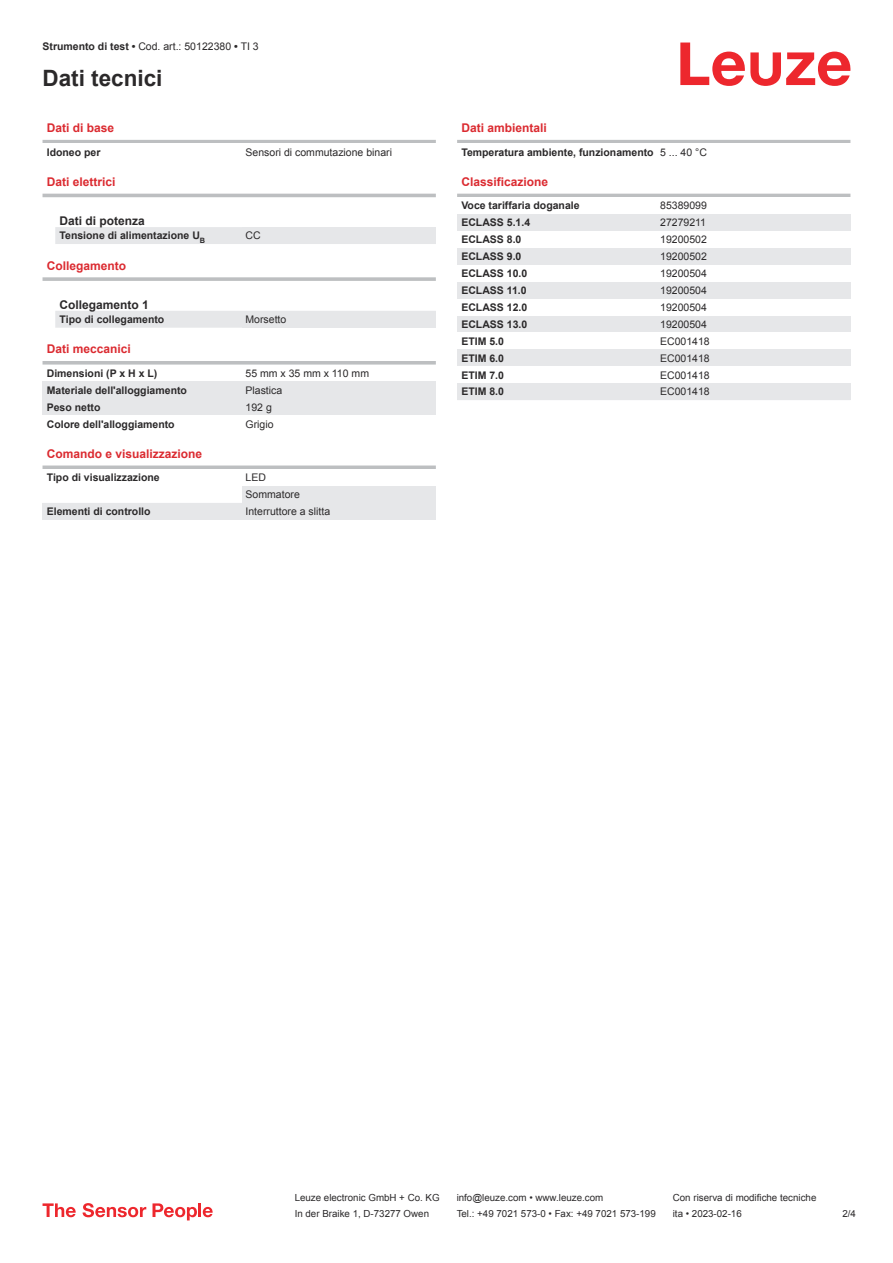
<style>
.page{position:relative;width:893px;height:1263px;background:#fff}
.page>*{position:absolute;margin:0;border:0;box-sizing:border-box;transform-origin:0 0}
.t1{font:700 22.5px "Arial";color:#2b292a}
.t2{font:700 12px "Arial";color:#db2a30}
.t3{font:700 12px "Arial";color:#2b292a}
.t4{font:700 10.5px "Arial";color:#2b292a}
.t5{font:10.5px/17px "Arial";color:#2b292a}
.t6{font:9.75px "Arial";color:#2b292a}
.s1{font-weight:700}
.s2{font-weight:400}
</style>
<div class="page">
<svg style="left:680px;top:43px;width:170px;height:43px"></svg>
<svg style="left:55px;top:227px;width:187px;height:101px"></svg>
<hr style="left:43px;top:140px;width:393px;height:3px;background:#bdbfc1">
<hr style="left:43px;top:194px;width:393px;height:3px;background:#bdbfc1">
<div style="left:242px;top:227px;width:194px;height:17px;background:#e6e7e9"></div>
<div style="left:43px;top:261px;width:393px;height:18px;background:#fff"></div>
<svg style="left:43px;top:277px;width:393px;height:4px;background:#c3c5c7"></svg>
<div style="left:242px;top:311px;width:194px;height:17px;background:#e6e7e9"></div>
<svg style="left:43px;top:361px;width:393px;height:4px;background:#c3c5c7"></svg>
<div style="left:43px;top:381px;width:199px;height:17px;background:#e6e7e9"></div>
<div style="left:242px;top:381px;width:194px;height:17px;background:#e6e7e9"></div>
<div style="left:43px;top:398px;width:199px;height:17px;background:#e6e7e9"></div>
<div style="left:242px;top:398px;width:194px;height:17px;background:#e6e7e9"></div>
<svg style="left:43px;top:465px;width:393px;height:4px;background:#c5c7c9"></svg>
<div style="left:242px;top:486px;width:194px;height:17px;background:#e6e7e9"></div>
<div style="left:43px;top:503px;width:199px;height:17px;background:#e6e7e9"></div>
<div style="left:242px;top:503px;width:194px;height:17px;background:#e6e7e9"></div>
<hr style="left:457px;top:140px;width:393px;height:3px;background:#bdbfc1">
<hr style="left:457px;top:194px;width:393px;height:3px;background:#bdbfc1">
<div style="left:457px;top:214px;width:200px;height:17px;background:#e6e7e9"></div>
<div style="left:657px;top:214px;width:193px;height:17px;background:#e6e7e9"></div>
<div style="left:457px;top:248px;width:200px;height:17px;background:#e6e7e9"></div>
<div style="left:657px;top:248px;width:193px;height:17px;background:#e6e7e9"></div>
<div style="left:457px;top:282px;width:200px;height:17px;background:#e6e7e9"></div>
<div style="left:657px;top:282px;width:193px;height:17px;background:#e6e7e9"></div>
<div style="left:457px;top:316px;width:200px;height:16px;background:#e6e7e9"></div>
<div style="left:657px;top:316px;width:193px;height:16px;background:#e6e7e9"></div>
<div style="left:457px;top:349px;width:200px;height:17px;background:#e6e7e9"></div>
<div style="left:657px;top:349px;width:193px;height:17px;background:#e6e7e9"></div>
<div style="left:457px;top:383px;width:200px;height:17px;background:#e6e7e9"></div>
<div style="left:657px;top:383px;width:193px;height:17px;background:#e6e7e9"></div>
<svg style="left:43px;top:1203px;width:33px;height:14px"></svg>
<svg style="left:83px;top:1203px;width:63px;height:14px"></svg>
<svg style="left:153px;top:1203px;width:44px;height:17px"></svg>
<hr style="left:198px;top:1203px;width:3px;height:14px;background:#ed272d">
<svg style="left:203px;top:1207px;width:10px;height:10px"></svg>
<p class="t5" style="left:43px;top:39px;width:218px"><span class="s1">Strumento di test •</span> Cod. art.: 50122380 <span class="s1">•</span> TI 3</p>
<h1 class="t1" style="left:43px;top:70px;width:122px">Dati tecnici</h1>
<p class="t2" style="left:47px;top:123px;width:69px">Dati di base</p>
<p class="t4" style="left:47px;top:148px;width:55px">Idoneo per</p>
<p class="t5" style="left:246px;top:144px;width:148px">Sensori di commutazione binari</p>
<p class="t2" style="left:47px;top:177px;width:70px">Dati elettrici</p>
<p class="t3" style="left:60px;top:216px;width:87px">Dati di potenza</p>
<p class="t4" style="left:60px;top:232px;width:147px">Tensione di alimentazione U<sub>B</sub></p>
<p class="t5" style="left:246px;top:228px;width:17px">CC</p>
<p class="t2" style="left:47px;top:261px;width:81px">Collegamento</p>
<p class="t3" style="left:60px;top:300px;width:91px">Collegamento 1</p>
<p class="t4" style="left:60px;top:315px;width:106px">Tipo di collegamento</p>
<p class="t5" style="left:246px;top:312px;width:42px">Morsetto</p>
<p class="t2" style="left:47px;top:345px;width:86px">Dati meccanici</p>
<p class="t4" style="left:47px;top:369px;width:112px">Dimensioni (P x H x L)</p>
<p class="t5" style="left:246px;top:366px;width:125px">55 mm x 35 mm x 110 mm</p>
<p class="t4" style="left:47px;top:386px;width:142px">Materiale dell'alloggiamento</p>
<p class="t5" style="left:246px;top:382px;width:38px">Plastica</p>
<p class="t4" style="left:47px;top:403px;width:55px">Peso netto</p>
<p class="t5" style="left:246px;top:399px;width:28px">192 g</p>
<p class="t4" style="left:47px;top:420px;width:129px">Colore dell'alloggiamento</p>
<p class="t5" style="left:246px;top:416px;width:30px">Grigio</p>
<p class="t2" style="left:47px;top:449px;width:157px">Comando e visualizzazione</p>
<p class="t4" style="left:47px;top:474px;width:115px">Tipo di visualizzazione</p>
<p class="t5" style="left:246px;top:470px;width:56px">LED<br>Sommatore</p>
<p class="t4" style="left:47px;top:507px;width:105px">Elementi di controllo</p>
<p class="t5" style="left:246px;top:504px;width:86px">Interruttore a slitta</p>
<p class="t2" style="left:461px;top:123px;width:87px">Dati ambientali</p>
<p class="t4" style="left:461px;top:148px;width:247px">Temperatura ambiente, funzionamento <span class="s2">5 ... 40 °C</span></p>
<p class="t2" style="left:461px;top:177px;width:88px">Classificazione</p>
<p class="t4" style="left:461px;top:202px;width:120px">Voce tariffaria doganale</p>
<p class="t5" style="left:660px;top:198px;width:48px">85389099</p>
<p class="t4" style="left:461px;top:219px;width:70px">ECLASS 5.1.4</p>
<p class="t5" style="left:660px;top:215px;width:47px">27279211</p>
<p class="t4" style="left:461px;top:236px;width:62px">ECLASS 8.0</p>
<p class="t5" style="left:660px;top:232px;width:48px">19200502</p>
<p class="t4" style="left:461px;top:252px;width:62px">ECLASS 9.0</p>
<p class="t5" style="left:660px;top:249px;width:48px">19200502</p>
<p class="t4" style="left:461px;top:269px;width:67px">ECLASS 10.0</p>
<p class="t5" style="left:660px;top:266px;width:48px">19200504</p>
<p class="t4" style="left:461px;top:286px;width:67px">ECLASS 11.0</p>
<p class="t5" style="left:660px;top:283px;width:48px">19200504</p>
<p class="t4" style="left:461px;top:303px;width:67px">ECLASS 12.0</p>
<p class="t5" style="left:660px;top:300px;width:48px">19200504</p>
<p class="t4" style="left:461px;top:320px;width:67px">ECLASS 13.0</p>
<p class="t5" style="left:660px;top:317px;width:48px">19200504</p>
<p class="t4" style="left:461px;top:337px;width:44px">ETIM 5.0</p>
<p class="t5" style="left:660px;top:333px;width:51px">EC001418</p>
<p class="t4" style="left:461px;top:354px;width:44px">ETIM 6.0</p>
<p class="t5" style="left:660px;top:350px;width:51px">EC001418</p>
<p class="t4" style="left:461px;top:371px;width:44px">ETIM 7.0</p>
<p class="t5" style="left:660px;top:367px;width:51px">EC001418</p>
<p class="t4" style="left:461px;top:388px;width:44px">ETIM 8.0</p>
<p class="t5" style="left:660px;top:384px;width:51px">EC001418</p>
<p class="t6" style="left:295px;top:1194px;width:146px">Leuze electronic GmbH + Co. KG</p>
<p class="t6" style="left:457px;top:1194px;width:148px">info@leuze.com • www.leuze.com</p>
<p class="t6" style="left:673px;top:1194px;width:145px">Con riserva di modifiche tecniche</p>
<p class="t6" style="left:295px;top:1210px;width:136px">In der Braike 1, D-73277 Owen</p>
<p class="t6" style="left:457px;top:1210px;width:201px">Tel.: +49 7021 573-0 • Fax: +49 7021 573-199</p>
<p class="t6" style="left:673px;top:1210px;width:70px">ita • 2023-02-16</p>
<p class="t6" style="left:842px;top:1210px;width:15px">2 /4</p>
</div>
